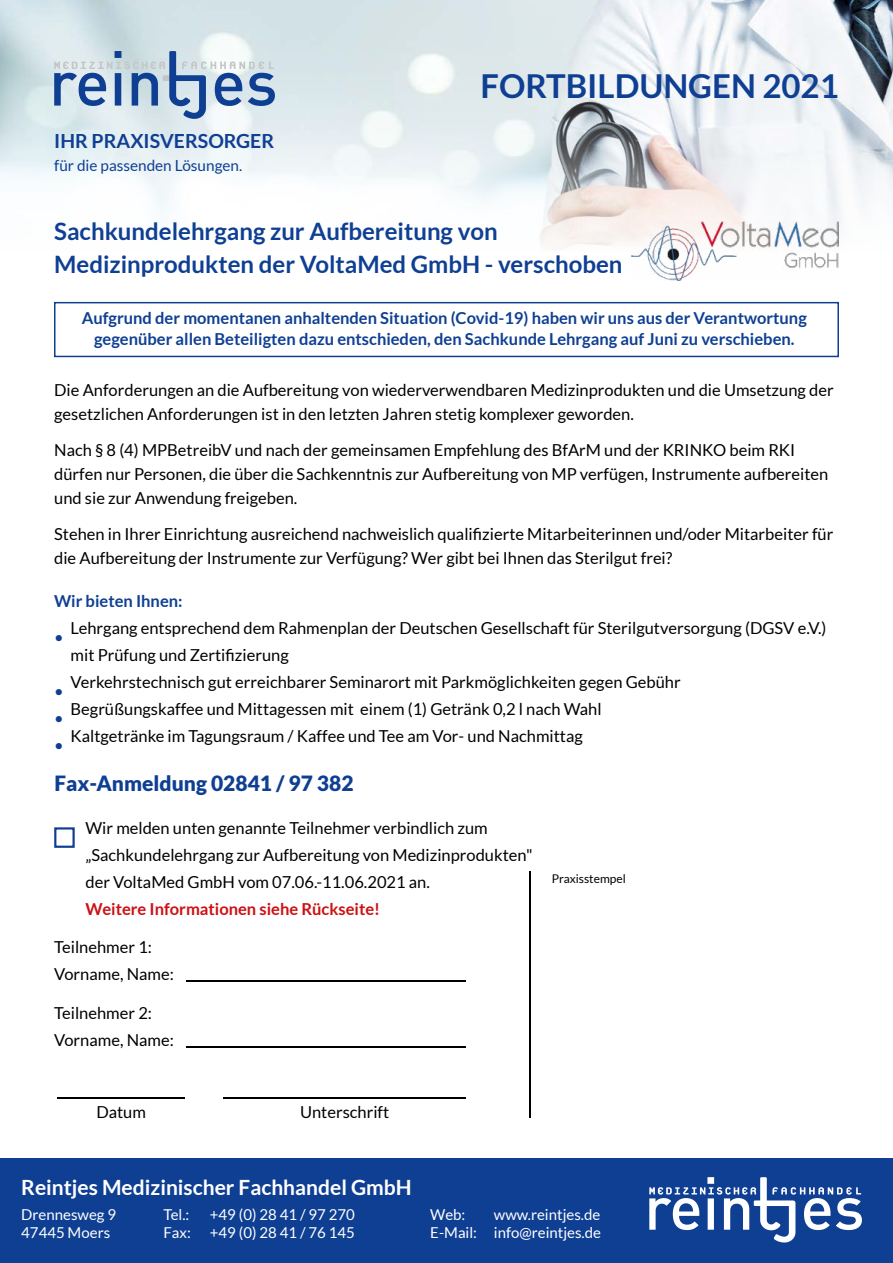
<style>
.page{position:relative;width:893px;height:1263px;background:#fff}
.page>*{position:absolute;margin:0;border:0;box-sizing:border-box;transform-origin:0 0}
.t1{font:700 33px "Lato";color:#0f3f93}
.t2{font:700 24px/33px "Lato";color:#0f3f93}
.t3{font:700 21px "Lato";color:#fff}
.t4{font:900 21px "Lato";color:#0f3f93}
.t5{font:700 19.5px "Lato";color:#0f3f93}
.t6{font:16.5px/27px "Lato";color:#000}
.t7{font:700 16.5px/21px "Lato";color:#0f3f93;text-align:center}
.t8{font:700 16.5px "Lato";color:#cd1013}
.t9{font:16.5px/27px "Lato";color:#0f3f93;text-align:justify}
.t10{font:15.3px "Lato";color:#0f3f93}
.t11{font:15px/18px "Lato";color:#fff;text-align:right}
.t12{font:12px "Lato";color:#000}
</style>
<div class="page">
<img style="left:0;top:0;width:893px;height:302px">
<svg style="left:54px;top:51px;width:221px;height:68px"></svg>
<div style="left:0;top:1158px;width:893px;height:105px;background:#0f3f93"></div>
<svg style="left:649px;top:1177px;width:213px;height:65px"></svg>
<hr style="left:57px;top:1097px;width:128px;height:2px;background:#000">
<hr style="left:223px;top:1097px;width:243px;height:2px;background:#000">
<hr style="left:186px;top:980px;width:280px;height:2px;background:#000">
<hr style="left:186px;top:1046px;width:280px;height:2px;background:#000">
<hr style="left:529px;top:872px;width:1px;height:246px;background:#000">
<div style="left:54px;top:827px;width:21px;height:21px;border:2px solid #0f3f93"></div>
<img style="left:631px;top:221px;width:208px;height:60px">
<div style="left:54px;top:302px;width:785px;height:55px;border:2px solid #0f3f93"></div>
<p class="t5" style="left:54px;top:129px;width:221px">IHR PRAXISVERSORGER</p>
<p class="t10" style="left:54px;top:157px;width:190px">für die passenden Lösungen.</p>
<h1 class="t1" style="left:480px;top:67px;width:360px">FORTBILDUNGEN 2021</h1>
<h2 class="t2" style="left:54px;top:215px;width:570px">Sachkundelehrgang zur Aufbereitung von<br>Medizinprodukten der VoltaMed GmbH - verschoben</h2>
<p class="t7" style="left:82px;top:308px;width:727px">Aufgrund der momentanen anhaltenden Situation (Covid-19) haben wir uns aus der Verantwortung gegenüber allen Beteiligten dazu entschieden, den Sachkunde Lehrgang auf Juni zu verschieben.</p>
<p class="t6" style="left:54px;top:378px;width:781px;line-height:24px">Die Anforderungen an die Aufbereitung von wiederverwendbaren Medizinprodukten und die Umsetzung der gesetzlichen Anforderungen ist in den letzten Jahren stetig komplexer geworden.</p>
<p class="t6" style="left:54px;top:438px;width:776px;line-height:24px">Nach § 8 (4) MPBetreibV und nach der gemeinsamen Empfehlung des BfArM und der KRINKO beim RKI dürfen nur Personen, die über die Sachkenntnis zur Aufbereitung von MP verfügen, Instrumente aufbereiten und sie zur Anwendung freigeben.</p>
<p class="t6" style="left:54px;top:522px;width:781px;line-height:24px">Stehen in Ihrer Einrichtung ausreichend nachweislich qualifizierte Mitarbeiterinnen und/oder Mitarbeiter für die Aufbereitung der Instrumente zur Verfügung? Wer gibt bei Ihnen das Sterilgut frei?</p>
<p class="t7" style="left:54px;top:590px;width:130px">Wir bieten Ihnen:</p>
<p class="t9" style="left:54px;top:623px;width:11px">•</p>
<p class="t9" style="left:54px;top:677px;width:11px">• • •</p>
<p class="t6" style="left:71px;top:615px;width:757px">Lehrgang entsprechend dem Rahmenplan der Deutschen Gesellschaft für Sterilgutversorgung (DGSV e.V.) mit Prüfung und Zertifizierung<br>Verkehrstechnisch gut erreichbarer Seminarort mit Parkmöglichkeiten gegen Gebühr<br>Begrüßungskaffee und Mittagessen mit einem (1) Getränk 0,2 l nach Wahl<br>Kaltgetränke im Tagungsraum / Kaffee und Tee am Vor- und Nachmittag</p>
<p class="t4" style="left:54px;top:771px;width:301px">Fax-Anmeldung 02841 / 97 382</p>
<p class="t6" style="left:85px;top:814px;width:449px">Wir melden unten genannte Teilnehmer verbindlich zum „Sachkundelehrgang zur Aufbereitung von Medizinprodukten" der VoltaMed GmbH vom 07.06.-11.06.2021 an.</p>
<p class="t8" style="left:85px;top:899px;width:296px">Weitere Informationen siehe Rückseite!</p>
<p class="t6" style="left:54px;top:933px;width:121px">Teilnehmer 1:<br>Vorname, Name:</p>
<p class="t6" style="left:54px;top:1000px;width:121px">Teilnehmer 2:<br>Vorname, Name:</p>
<p class="t12" style="left:552px;top:872px;width:76px">Praxisstempel</p>
<p class="t6" style="left:96px;top:1099px;width:51px">Datum</p>
<p class="t6" style="left:300px;top:1099px;width:91px">Unterschrift</p>
<p class="t3" style="left:21px;top:1175px;width:392px">Reintjes Medizinischer Fachhandel GmbH</p>
<p class="t11" style="left:163px;top:1206px;width:27px">Tel.:</p>
<p class="t11" style="left:210px;top:1206px;width:147px">+49 (0) 28 41 / 97 270</p>
<p class="t11" style="left:163px;top:1224px;width:29px">Fax:</p>
<p class="t11" style="left:210px;top:1224px;width:147px">+49 (0) 28 41 / 76 145</p>
<p class="t11" style="left:21px;top:1206px;width:96px;text-align:left">Drennesweg 9<br>47445 Moers</p>
<p class="t11" style="left:430px;top:1206px;width:37px">Web:</p>
<p class="t11" style="left:430px;top:1206px;width:172px">www.reintjes.de<br>E-Mail: info@reintjes.de</p>
</div>
